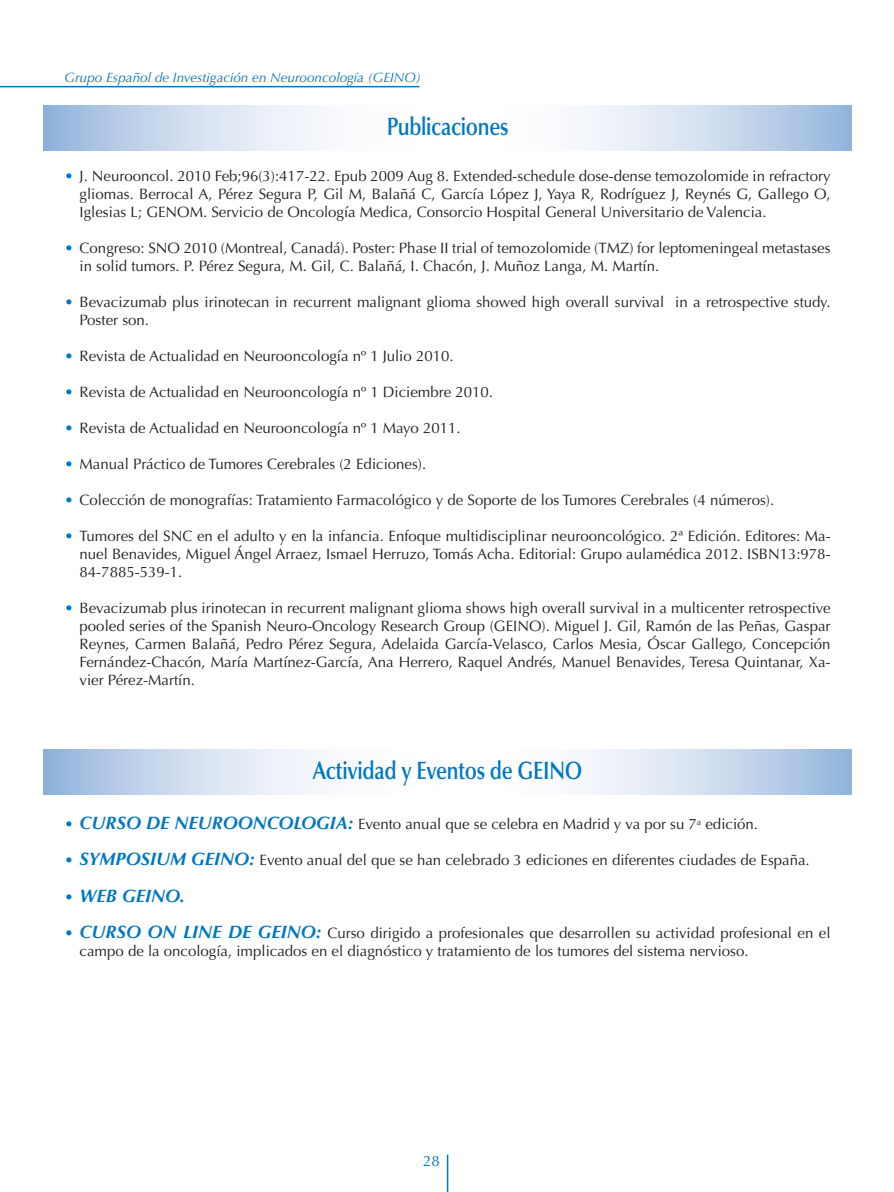
<style>
.page{position:relative;width:894px;height:1192px;background:#fff}
.page>*{position:absolute;margin:0;border:0;box-sizing:border-box;transform-origin:0 0}
.t1{font:600 25.2px "Optima LT Std";letter-spacing:-.015em;color:#0077c0;scale:.82 1}
.t2{font:italic 700 18px "Optima LT Std";color:#0077c0}
.t3{font:15px/18px "Optima LT Std";color:#231f20;text-align:justify}
.t4{font:15px "Optima LT Std";color:#0077c0}
.t5{font:italic 13.5px "Optima LT Std";color:#0077c0}
.s1{color:#0077c0}
.s2{font-weight:700;font-style:italic;font-size:18px;color:#0077c0}
.s3{font-weight:400;font-style:normal;font-size:15px}
</style>
<div class="page">
<hr style="left:446px;top:1154px;width:2px;height:37px;background:#0077c0">
<svg style="left:43px;top:105px;width:808px;height:46px"></svg>
<svg style="left:43px;top:749px;width:808px;height:45px"></svg>
<hr style="left:0;top:86px;width:419px;height:1px;background:#0077c0">
<p class="t5" style="left:65px;top:69px;width:358px">Grupo Español de Investigación en Neurooncología (GEINO)</p>
<h1 class="t1" style="left:386px;top:112px;width:150px">Publicaciones</h1>
<p class="t3" style="left:80px;top:167px;width:752px;text-indent:-15px"><span class="s1">•</span> J. Neurooncol. 2010 Feb;96(3):417-22. Epub 2009 Aug 8. Extended-schedule dose-dense temozolomide in refractory gliomas. Berrocal A, Pérez Segura P, Gil M, Balañá C, García López J, Yaya R, Rodríguez J, Reynés G, Gallego O, Iglesias L; GENOM. Servicio de Oncología Medica, Consorcio Hospital General Universitario de Valencia.</p>
<p class="t3" style="left:80px;top:239px;width:752px;text-indent:-15px"><span class="s1">•</span> Congreso: SNO 2010 (Montreal, Canadá). Poster: Phase II trial of temozolomide (TMZ) for leptomeningeal metastases in solid tumors. P. Pérez Segura, M. Gil, C. Balañá, I. Chacón, J. Muñoz Langa, M. Martín.</p>
<p class="t3" style="left:80px;top:293px;width:752px;text-indent:-15px"><span class="s1">•</span> Bevacizumab plus irinotecan in recurrent malignant glioma showed high overall survival in a retrospective study.<br>Poster son.</p>
<p class="t3" style="left:65px;top:347px;width:390px"><span class="s1">•</span> Revista de Actualidad en Neurooncología nº 1 Julio 2010.</p>
<p class="t3" style="left:65px;top:383px;width:430px"><span class="s1">•</span> Revista de Actualidad en Neurooncología nº 1 Diciembre 2010.</p>
<p class="t3" style="left:65px;top:419px;width:397px"><span class="s1">•</span> Revista de Actualidad en Neurooncología nº 1 Mayo 2011.</p>
<p class="t3" style="left:65px;top:455px;width:363px"><span class="s1">•</span> Manual Práctico de Tumores Cerebrales (2 Ediciones).</p>
<p class="t3" style="left:65px;top:491px;width:711px"><span class="s1">•</span> Colección de monografías: Tratamiento Farmacológico y de Soporte de los Tumores Cerebrales (4 números).</p>
<p class="t3" style="left:80px;top:527px;width:752px;text-indent:-15px"><span class="s1">•</span> Tumores del SNC en el adulto y en la infancia. Enfoque multidisciplinar neurooncológico. 2ª Edición. Editores: Ma&shy;nuel Benavides, Miguel Ángel Arraez, Ismael Herruzo, Tomás Acha. Editorial: Grupo aulamédica 2012. ISBN13:978- 84-7885-539-1.</p>
<p class="t3" style="left:80px;top:599px;width:752px;text-indent:-15px"><span class="s1">•</span> Bevacizumab plus irinotecan in recurrent malignant glioma shows high overall survival in a multicenter retrospective pooled series of the Spanish Neuro-Oncology Research Group (GEINO). Miguel J. Gil, Ramón de las Peñas, Gaspar Reynes, Carmen Balañá, Pedro Pérez Segura, Adelaida García-Velasco, Carlos Mesia, Óscar Gallego, Concepción Fernández-Chacón, María Martínez-García, Ana Herrero, Raquel Andrés, Manuel Benavides, Teresa Quintanar, Xa&shy;vier Pérez-Martín.</p>
<h1 class="t1" style="left:313px;top:755px;width:330px">Actividad y Eventos de GEINO</h1>
<p class="t3" style="left:65px;top:815px;width:694px"><span class="s1">•</span> <span class="s2">CURSO DE NEUROONCOLOGIA:</span> Evento anual que se celebra en Madrid y va por su 7<sup>a</sup> edición.</p>
<p class="t3" style="left:65px;top:851px;width:746px"><span class="s1">•</span> <span class="s2">SYMPOSIUM GEINO:</span> Evento anual del que se han celebrado 3 ediciones en diferentes ciudades de España.</p>
<p class="t2" style="left:65px;top:884px;width:121px"><span class="s3">•</span> WEB GEINO.</p>
<p class="t3" style="left:80px;top:923px;width:752px;text-indent:-15px"><span class="s1">•</span> <span class="s2">CURSO ON LINE DE GEINO:</span> Curso dirigido a profesionales que desarrollen su actividad profesional en el campo de la oncología, implicados en el diagnóstico y tratamiento de los tumores del sistema nervioso.</p>
<p class="t4" style="left:423px;top:1151px;width:18px">28</p>
</div>
